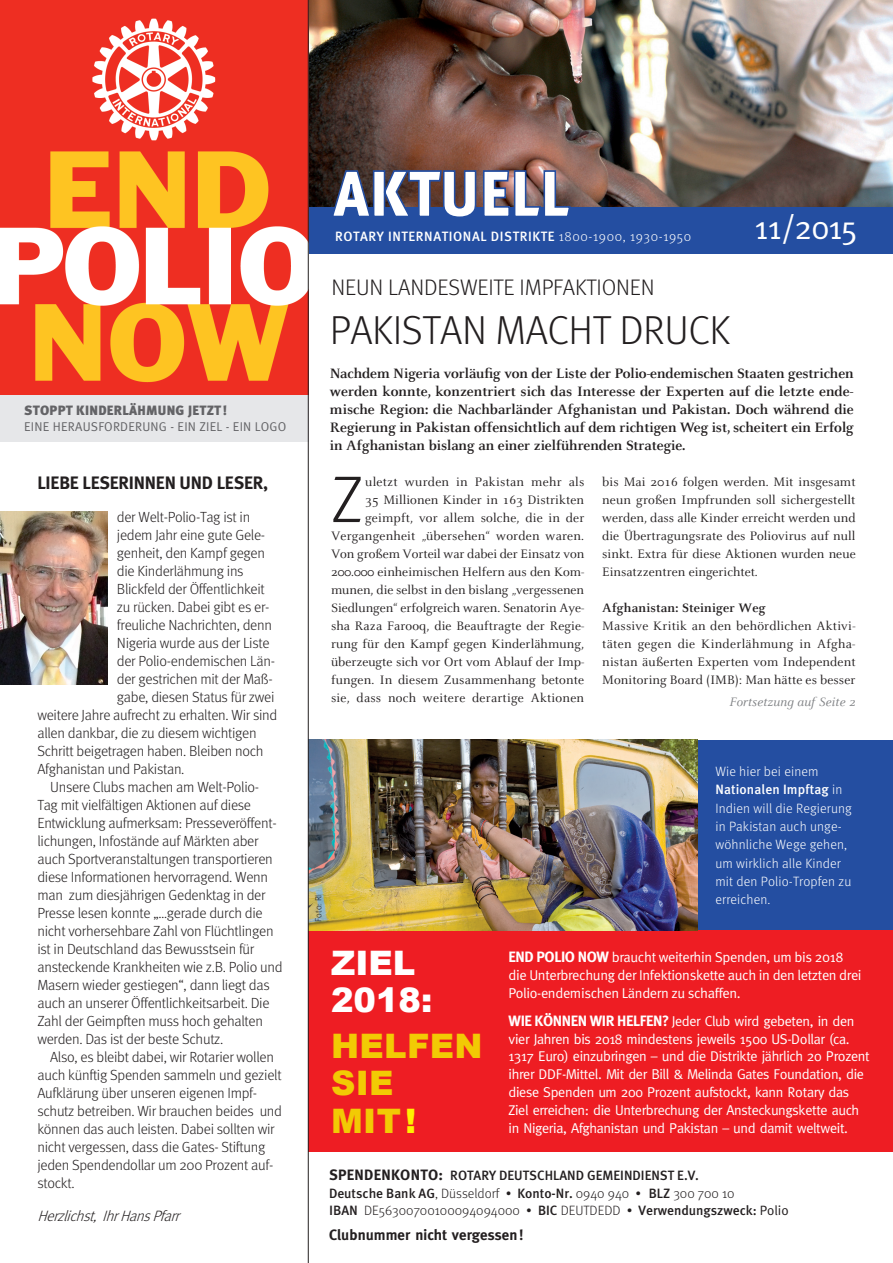
<style>
.page{position:relative;width:893px;height:1263px;background:#fff}
.page>*{position:absolute;margin:0;border:0;box-sizing:border-box;transform-origin:0 0}
.t1{font:300 66px "Meta";color:#231f20}
.t2{font:65.25px "Meta Black Caps";color:#fff;scale:.93 1}
.t3{font:300 40.5px "Meta";color:#231f20}
.t4{font:900 33.75px/37.5px "Arial";letter-spacing:.01em;color:#f2ca04}
.t5{font:900 33.75px/37.5px "Arial";color:#fff}
.t6{font:33px "Meta Normal";letter-spacing:-.04em;color:#fff}
.t7{font:300 22.5px "Meta";color:#231f20}
.t8{font:700 18px "Meta";letter-spacing:-.01em;color:#231f20}
.t9{font:700 15px/18px "Celeste";letter-spacing:-.005em;color:#231f20;text-align:justify}
.t10{font:700 15px "Meta";letter-spacing:.005em;color:#231f20}
.t11{font:italic 300 15px "Meta";color:#231f20}
.t12{font:700 15px "Meta";color:#fff}
.t13{font:300 14.7px "Meta";letter-spacing:-.02em;color:#231f20}
.t14{font:14.25px/17.7px "Meta";letter-spacing:-.025em;color:#fff}
.t15{font:14.25px/17.7px "Meta Normal";letter-spacing:-.025em;color:#fff}
.t16{font:13.5px/18px "Celeste";letter-spacing:.005em;color:#231f20;text-align:justify}
.t17{font:300 13.5px/18.3px "Meta";letter-spacing:.01em;color:#fff}
.t18{font:300 13.5px/17.7px "Meta";color:#231f20}
.t19{font:500 13.5px "Meta";letter-spacing:.045em;color:#fff}
.t20{font:500 13.5px "Meta";color:#231f20}
.t21{font:900 13.5px "Meta";letter-spacing:.02em;color:#636366}
.t22{font:700 13.5px "Celeste";letter-spacing:.01em;color:#231f20}
.t23{font:italic 13.5px "Celeste";color:#808285}
.t24{font:12.75px "Meta Normal";letter-spacing:.02em;color:#636366}
.t25{font:300 9px "Meta";color:#231f20}
.s1{font-weight:300}
.s2{color:#fff101}
.s3{font-weight:500}
.s4{font-family:"Meta";font-weight:700;font-size:15px}
.s5{font-weight:700;font-size:15px}
.s6{font-weight:700;font-size:15.75px}
.s7{font-family:"Meta Medium Caps";font-weight:400}
.s8{font-family:"Meta Normal";font-weight:400}
</style>
<div class="page">
<div style="left:695px;top:740px;width:198px;height:235px;background:#244ea1"></div>
<div style="left:308px;top:930px;width:585px;height:221px;background:#ee1d23"></div>
<div style="left:0;top:384px;width:308px;height:58px;background:#e6e7e9"></div>
<div style="left:277px;top:187px;width:616px;height:66px;background:#244ea1"></div>
<img style="left:309px;top:0;width:584px;height:207px">
<img style="left:332px;top:164px;width:239px;height:43px">
<img style="left:0;top:512px;width:108px;height:173px">
<img style="left:0;top:0;width:308px;height:395px">
<img style="left:309px;top:740px;width:388px;height:190px">
<hr style="left:308px;top:0;width:1px;height:1263px;background:#231f20">
<p class="t21" style="left:24px;top:402px;width:204px">STOPPT KINDERLÄHMUNG JETZT!</p>
<p class="t24" style="left:24px;top:419px;width:264px">ei ne Herausforderu ng - ei n Zi el - ei n Logo</p>
<p class="t8" style="left:37px;top:472px;width:232px">LIEBE LESERINNEN UND LESER,</p>
<p class="t13" style="left:117px;top:509px;width:135px">der Welt-Polio-Tag ist in</p>
<p class="t13" style="left:117px;top:527px;width:150px">jedem Jahr eine gute Gele-</p>
<p class="t13" style="left:117px;top:545px;width:150px">genheit, den Kampf gegen</p>
<p class="t13" style="left:117px;top:563px;width:128px">die Kinderlähmung ins</p>
<p class="t13" style="left:117px;top:581px;width:149px">Blickfeld der Öffentlichkeit</p>
<p class="t13" style="left:117px;top:599px;width:154px">zu rücken. Dabei gibt es er-</p>
<p class="t13" style="left:117px;top:617px;width:157px">freuliche Nachrichten, denn</p>
<p class="t13" style="left:117px;top:634px;width:154px">Nigeria wurde aus der Liste</p>
<p class="t13" style="left:117px;top:652px;width:160px">der Polio-endemischen Län-</p>
<p class="t13" style="left:117px;top:670px;width:157px">der gestrichen mit der Maß-</p>
<p class="t13" style="left:117px;top:688px;width:159px">gabe, diesen Status für zwei</p>
<p class="t13" style="left:37px;top:706px;width:241px">weitere Jahre aufrecht zu erhalten. Wir sind</p>
<p class="t13" style="left:37px;top:724px;width:221px">allen dankbar, die zu diesem wichtigen</p>
<p class="t13" style="left:37px;top:742px;width:228px">Schritt beigetragen haben. Bleiben noch</p>
<p class="t13" style="left:37px;top:760px;width:149px">Afghanistan und Pakistan.</p>
<p class="t13" style="left:50px;top:778px;width:210px">Unsere Clubs machen am Welt-Polio-</p>
<p class="t13" style="left:37px;top:796px;width:215px">Tag mit vielfältigen Aktionen auf diese</p>
<p class="t13" style="left:37px;top:814px;width:241px">Entwicklung aufmerksam: Presseveröffent-</p>
<p class="t13" style="left:37px;top:832px;width:223px">lichungen, Infostände auf Märkten aber</p>
<p class="t13" style="left:37px;top:850px;width:237px">auch Sportveranstaltungen transportieren</p>
<p class="t13" style="left:37px;top:868px;width:232px">diese Informationen hervorragend. Wenn</p>
<p class="t13" style="left:37px;top:886px;width:230px">man zum diesjährigen Gedenktag in der</p>
<p class="t13" style="left:37px;top:904px;width:227px">Presse lesen konnte „…gerade durch die</p>
<p class="t13" style="left:37px;top:922px;width:238px">nicht vorhersehbare Zahl von Flüchtlingen</p>
<p class="t13" style="left:37px;top:940px;width:218px">ist in Deutschland das Bewusstsein für</p>
<p class="t13" style="left:37px;top:958px;width:247px">ansteckende Krankheiten wie z.B. Polio und</p>
<p class="t13" style="left:37px;top:976px;width:234px">Masern wieder gestiegen“, dann liegt das</p>
<p class="t13" style="left:37px;top:994px;width:234px">auch an unserer Öffentlichkeitsarbeit. Die</p>
<p class="t13" style="left:37px;top:1012px;width:227px">Zahl der Geimpften muss hoch gehalten</p>
<p class="t13" style="left:37px;top:1030px;width:188px">werden. Das ist der beste Schutz.</p>
<p class="t13" style="left:50px;top:1048px;width:225px">Also, es bleibt dabei, wir Rotarier wollen</p>
<p class="t13" style="left:37px;top:1066px;width:246px">auch künftig Spenden sammeln und gezielt</p>
<p class="t13" style="left:37px;top:1084px;width:221px">Aufklärung über unseren eigenen Impf-</p>
<p class="t13" style="left:37px;top:1102px;width:246px">schutz betreiben. Wir brauchen beides und</p>
<p class="t13" style="left:37px;top:1120px;width:239px">können das auch leisten. Dabei sollten wir</p>
<p class="t13" style="left:37px;top:1138px;width:229px">nicht vergessen, dass die Gates- Stiftung</p>
<p class="t13" style="left:37px;top:1156px;width:237px">jeden Spendendollar um 200 Prozent auf-</p>
<p class="t13" style="left:37px;top:1174px;width:39px">stockt.</p>
<p class="t11" style="left:37px;top:1207px;width:148px">Herzlichst,IhrHansPfarr</p>
<h2 class="t2" style="left:333px;top:154px;width:256px">AKTUELL</h2>
<p class="t19" style="left:335px;top:229px;width:358px">Rotary internati onal Distrikte <span class="s1">1800-1900, 1930-1950</span></p>
<h3 class="t7" style="left:331px;top:275px;width:27px">Neun</h3>
<h3 class="t7" style="left:388px;top:275px;width:13px">landesweite</h3>
<h3 class="t7" style="left:520px;top:275px;width:17px">Impfakti</h3>
<h3 class="t7" style="left:602px;top:275px;width:27px">onen</h3>
<h3 class="t3" style="left:330px;top:307px;width:41px">Pakistan</h3>
<h3 class="t3" style="left:495px;top:307px;width:24px">macht</h3>
<h3 class="t3" style="left:619px;top:307px;width:46px">Druck</h3>
<h3 class="t6" style="left:755px;top:208px;width:104px">11/2015</h3>
<p class="t9" style="left:330px;top:365px;width:525px">Nachdem Nigeria vorläufig von der Liste der Polio-endemischen Staaten gestrichen werden konnte, konzentriert sich das Interesse der Experten auf die letzte ende&shy;mische Region: die Nachbarländer Afghanistan und Pakistan. Doch während die Regierung in Pakistan offensichtlich auf dem richtigen Weg ist, scheitert ein Erfolg in Afghanistan bislang an einer zielführenden Strategie.</p>
<p class="t16" style="left:331px;top:473px;width:255px;text-align:right">uletzt wurden in Pakistan mehr als<br>35 Millionen Kinder in 163 Distrikten geimpft, vor allem solche, die in der Vergangenheit „übersehen“ worden waren.<br>Von großem Vorteil war dabei der Einsatz von 200.000 einheimischen Helfern aus den Kom&shy;munen, die selbst in den bislang „vergessenen Siedlungen“ erfolgreich waren. Senatorin Aye&shy;sha Raza Farooq, die Beauftragte der Regie&shy;rung für den Kampf gegen Kinderlähmung, überzeugte sich vor Ort vom Ablauf der Imp&shy;fungen. In diesem Zusammenhang betonte sie, dass noch weitere derartige Aktionen</p>
<p class="t16" style="left:602px;top:473px;width:255px">bis Mai 2016 folgen werden. Mit insgesamt neun großen Impfrunden soll sichergestellt werden, dass alle Kinder erreicht werden und die Übertragungsrate des Poliovirus auf null sinkt. Extra für diese Aktionen wurden neue Einsatzzentren eingerichtet.</p>
<h1 class="t1" style="left:331px;top:462px;width:34px">Z</h1>
<p class="t22" style="left:602px;top:601px;width:165px">Afghanistan: Steiniger Weg</p>
<p class="t16" style="left:602px;top:617px;width:255px">Massive Kritik an den behördlichen Aktivi&shy;täten gegen die Kinderlähmung in Afgha&shy;nistan äußerten Experten vom Independent Monitoring Board (IMB): Man hätte es besser</p>
<p class="t23" style="left:730px;top:695px;width:127px">Fortsetzung auf Seite 2</p>
<p class="t25" style="left:313px;top:921px;width:28px;rotate:-90deg">Foto: RI</p>
<h3 class="t5" style="left:331px;top:944px;width:103px">ZIEL<br>2018:</h3>
<h3 class="t4" style="left:331px;top:1027px;width:153px">HELFEN<br>SIE<br>MIT <span class="s2">!</span></h3>
<p class="t17" style="left:715px;top:762px;width:138px">Wie hier bei einem<br><span class="s3">Nationalen Impftag</span> in<br>Indien will die Regierung in Pakistan auch unge&shy;wöhnliche Wege gehen, um wirklich alle Kinder mit den Polio-Tropfen zu erreichen.</p>
<p class="t15" style="left:509px;top:948px;width:355px;text-indent:28px"><span class="s4">POLIO NOW</span> braucht weiterhin Spenden, um bis 2018 die Unterbrechung der Infektionskette auch in den letzten drei<br>Polio-endemischen Ländern zu schaffen.</p>
<p class="t14" style="left:509px;top:1012px;width:363px"><span class="s5">WIE KÖNNEN WIR HELFEN?</span> Jeder Club wird gebeten, in den vier Jahren bis 2018 mindestens jeweils 1500 US-Dollar (ca.<br>1317 Euro) einzubringen – und die Distrikte jährlich 20 Prozent ihrer DDF-Mittel. Mit der Bill &amp; Melinda Gates Foundation, die diese Spenden um 200 Prozent aufstockt, kann Rotary das Ziel erreichen: die Unterbrechung der Ansteckungskette auch in Nigeria, Afghanistan und Pakistan – und damit weltweit.</p>
<p class="t12" style="left:509px;top:948px;width:9px">END</p>
<p class="t20" style="left:329px;top:1167px;width:298px"><span class="s5">SPENDENKONTO</span><span class="s6">:</span> Rotary Deutschland Gemeindi</p>
<p class="t18" style="left:329px;top:1166px;width:461px;text-indent:316px"><span class="s3">en st e.V.<br>Deutsche Bank AG</span>, Düsseldorf • <span class="s3">Konto-Nr.</span> 0940 940 • <span class="s3">BLZ</span> 300 700 10<br><span class="s7">IBAN</span> DE56300700100094094000 • <span class="s3">BIC</span> DEUTDEDD • <span class="s3">Verwendungszweck:</span> <span class="s8">Polio</span></p>
<p class="t10" style="left:329px;top:1226px;width:196px">Clubnummer nicht vergessen !</p>
</div>
